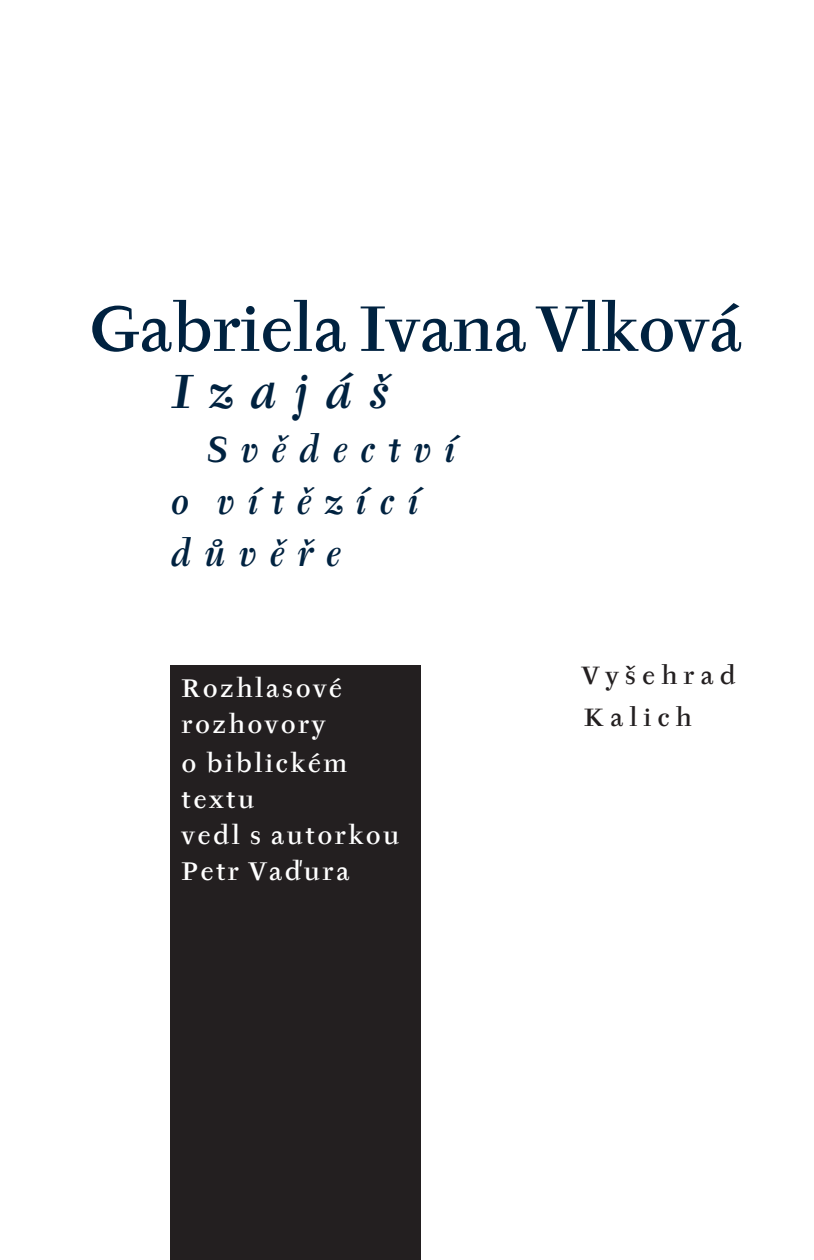
<style>
.page{position:relative;width:814px;height:1260px;background:#fff}
.page>*{position:absolute;margin:0;border:0;box-sizing:border-box;transform-origin:0 0}
.Normální{font:63.45px "Tyfa Medium ITCCE";color:#002240}
.Normální-2{font:italic 47.25px "Tyfa Medium ITCCE";letter-spacing:.35em;color:#002240;scale:1.04 1}
.Normální-3{font:italic 36px/51.8px "Tyfa Medium ITCCE";letter-spacing:.34em;color:#002240;scale:1.04 1}
.t1{font:25.2px "Tyfa Medium ITCCE";letter-spacing:.1em;color:#fff}
.Normální-4{font:24.75px "Tyfa Medium ITCCE";letter-spacing:.25em;color:#231f20}
</style>
<div class="page">
<div style="left:171px;top:665px;width:250px;height:595px;background:#231f20"></div>
<p class="Normální" style="left:89px;top:290px;width:654px">Gabriela Ivana Vlková</p>
<p class="Normální-2" style="left:171px;top:363px;width:211px">Izajáš</p>
<p class="Normální-3" style="left:205px;top:424px;width:242px">Svědectví</p>
<p class="Normální-3" style="left:171px;top:476px;width:240px">o vítězící důvěře</p>
<p class="t1" style="left:182px;top:673px;width:162px">Rozhlasové</p>
<p class="t1" style="left:182px;top:709px;width:145px">rozhovory</p>
<p class="t1" style="left:182px;top:747px;width:167px">o biblickém</p>
<p class="t1" style="left:182px;top:784px;width:74px">textu</p>
<p class="t1" style="left:182px;top:819px;width:219px">vedl s autorkou</p>
<p class="t1" style="left:182px;top:855px;width:169px">Petr Vaďura</p>
<p class="Normální-4" style="left:582px;top:661px;width:155px">Vyšehrad</p>
<p class="Normální-4" style="left:584px;top:703px;width:109px">Kalich</p>
</div>
